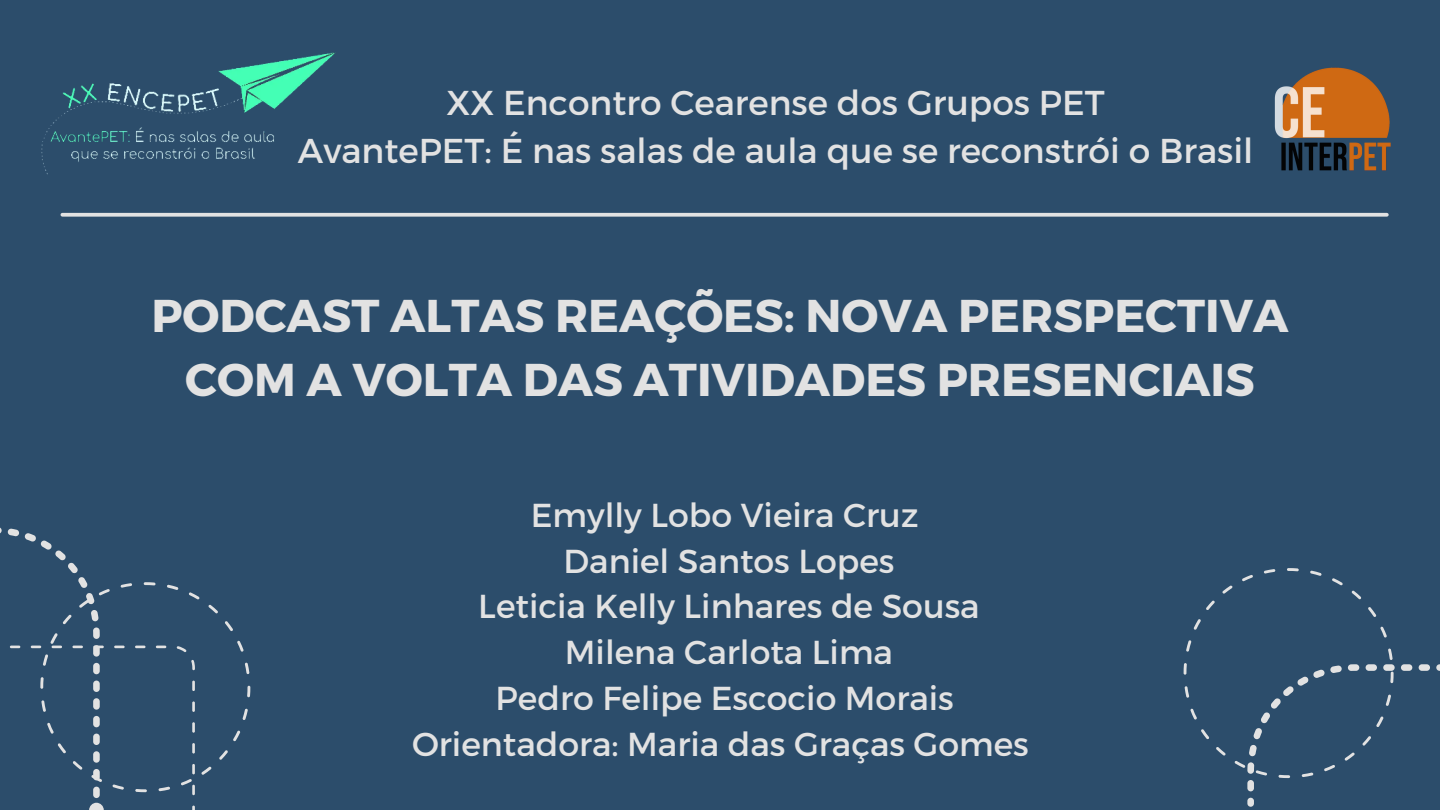
<style>
.page{position:relative;width:1440px;height:810px;background:#2c4d6b}
.page>*{position:absolute;margin:0;border:0;box-sizing:border-box;transform-origin:0 0}
.t1{font:700 45.9px/63.8px "Montserrat";color:#e2e2e2;text-align:center}
.t2{font:34.5px/48px "Montserrat";color:#e2e2e2;text-align:center}
.t3{font:33.2px/45.8px "Montserrat";color:#e2e2e2;text-align:center}
</style>
<div class="page">
<svg style="left:62px;top:213px;width:1325px;height:4px;background:#d0d4d6"></svg>
<div style="left:1247px;top:798px;width:7px;height:9px;background:#e2e2e2;border-radius:3px"></div>
<svg style="left:1184px;top:568px;width:256px;height:223px"></svg>
<svg style="left:0;top:527px;width:250px;height:283px"></svg>
<img style="left:41px;top:52px;width:294px;height:123px">
<img style="left:1274px;top:67px;width:117px;height:104px">
<p class="t2" style="left:298px;top:77px;width:957px">XX Encontro Cearense dos Grupos PET<br>AvantePET: É nas salas de aula que se reconstrói o Brasil</p>
<h1 class="t1" style="left:151px;top:282px;width:1139px">PODCAST ALTAS REAÇÕES: NOVA PERSPECTIVA<br>COM A VOLTA DAS ATIVIDADES PRESENCIAIS</h1>
<p class="t3" style="left:412px;top:491px;width:618px">Emylly Lobo Vieira Cruz<br>Daniel Santos Lopes<br>Leticia Kelly Linhares de Sousa<br>Milena Carlota Lima<br>Pedro Felipe Escocio Morais<br>Orientadora: Maria das Graças Gomes</p>
</div>
